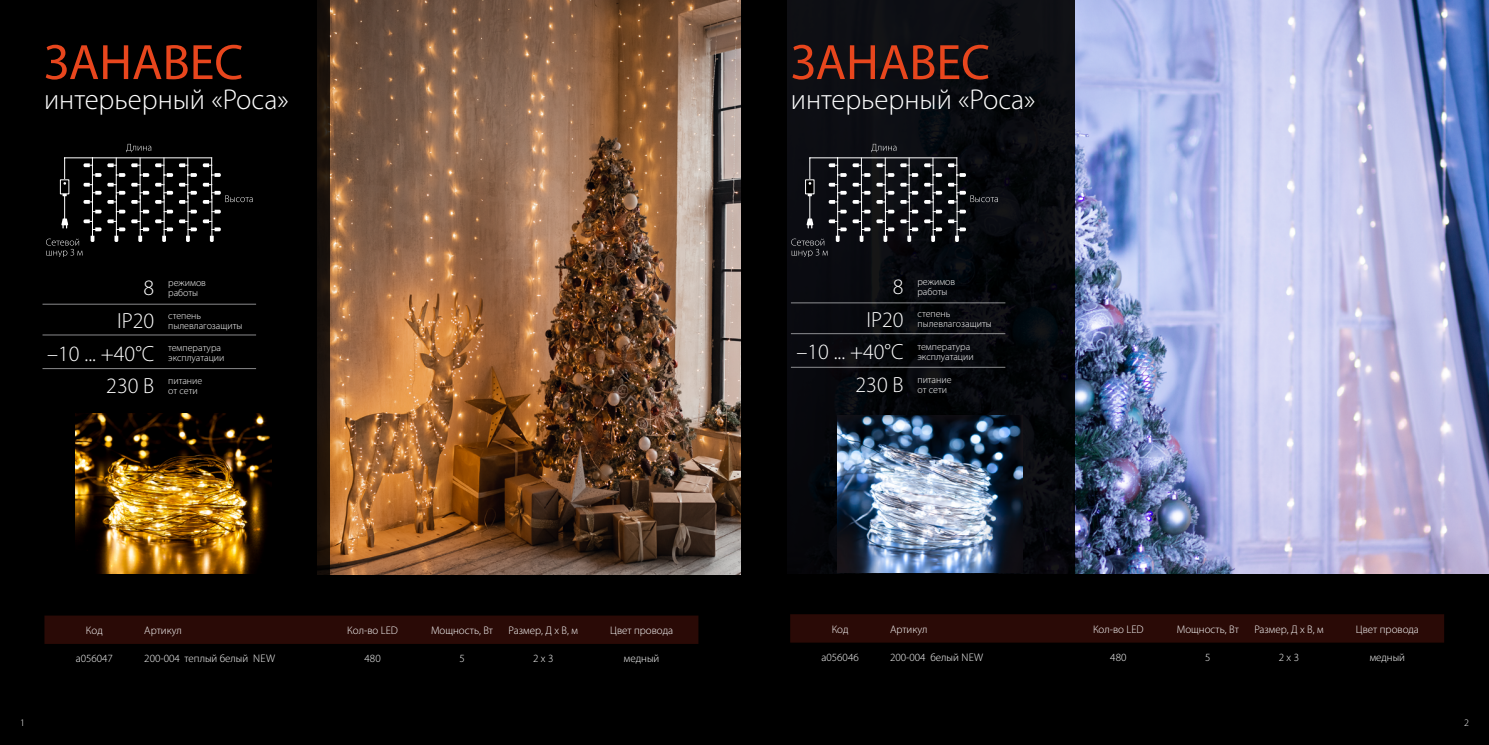
<style>
.page{position:relative;width:1489px;height:745px;background:#fff}
.page>*{position:absolute;margin:0;border:0;box-sizing:border-box;transform-origin:0 0}
.t1{font:50px "Myriad Pro";color:#e8461d}
.t2{font:300 28.75px "Myriad Pro";color:#fff}
.t3{font:300 22px "Myriad Pro";color:#fff}
.t4{font:300 11px "Myriad Pro";color:#fff}
.t5{font:300 10px/10px "Myriad Pro";color:#fff}
.s1{font-size:22px}
</style>
<div class="page">
<div style="left:744px;top:0;width:744px;height:744px;background:#000"></div>
<div style="left:0;top:0;width:744px;height:744px;background:#000"></div>
<img style="left:329px;top:0;width:412px;height:574px">
<hr style="left:42px;top:304px;width:214px;height:1px;background:#fdfeff">
<hr style="left:42px;top:334px;width:214px;height:1px;background:#fdfeff">
<hr style="left:42px;top:368px;width:214px;height:1px;background:#fdfeff">
<div style="left:44px;top:615px;width:654px;height:28px;background:#2a0a06"></div>
<img style="left:76px;top:413px;width:195px;height:160px">
<svg style="left:131px;top:200px;width:18px;height:13px"></svg>
<svg style="left:131px;top:219px;width:18px;height:23px"></svg>
<hr style="left:140px;top:195px;width:1px;height:43px;background:#fff">
<svg style="left:131px;top:183px;width:18px;height:11px"></svg>
<svg style="left:131px;top:163px;width:9px;height:4px"></svg>
<hr style="left:140px;top:158px;width:1px;height:40px;background:#fff">
<svg style="left:140px;top:173px;width:9px;height:4px"></svg>
<svg style="left:155px;top:200px;width:18px;height:13px"></svg>
<svg style="left:155px;top:219px;width:18px;height:23px"></svg>
<hr style="left:164px;top:195px;width:1px;height:43px;background:#fff">
<svg style="left:155px;top:183px;width:18px;height:11px"></svg>
<svg style="left:155px;top:163px;width:8px;height:4px"></svg>
<hr style="left:163px;top:158px;width:1px;height:40px;background:#fff">
<svg style="left:164px;top:173px;width:9px;height:4px"></svg>
<svg style="left:179px;top:200px;width:18px;height:13px"></svg>
<svg style="left:179px;top:219px;width:18px;height:23px"></svg>
<hr style="left:188px;top:195px;width:1px;height:43px;background:#fff">
<svg style="left:179px;top:183px;width:18px;height:11px"></svg>
<svg style="left:179px;top:163px;width:8px;height:4px"></svg>
<hr style="left:187px;top:158px;width:1px;height:40px;background:#fff">
<svg style="left:188px;top:173px;width:9px;height:4px"></svg>
<svg style="left:203px;top:219px;width:18px;height:23px"></svg>
<hr style="left:211px;top:195px;width:1px;height:43px;background:#fff">
<svg style="left:203px;top:163px;width:8px;height:4px"></svg>
<hr style="left:211px;top:158px;width:1px;height:40px;background:#fff">
<svg style="left:212px;top:173px;width:9px;height:4px"></svg>
<svg style="left:107px;top:200px;width:18px;height:13px"></svg>
<svg style="left:107px;top:219px;width:18px;height:23px"></svg>
<hr style="left:116px;top:195px;width:1px;height:43px;background:#fff">
<svg style="left:107px;top:183px;width:18px;height:11px"></svg>
<svg style="left:107px;top:163px;width:9px;height:4px"></svg>
<hr style="left:116px;top:158px;width:1px;height:40px;background:#fff">
<svg style="left:116px;top:173px;width:9px;height:4px"></svg>
<svg style="left:83px;top:163px;width:9px;height:4px"></svg>
<hr style="left:64px;top:158px;width:1px;height:61px;background:#fff">
<hr style="left:65px;top:157px;width:147px;height:1px;background:#fff">
<hr style="left:92px;top:158px;width:1px;height:40px;background:#fff">
<svg style="left:126px;top:144px;width:25px;height:8px"></svg>
<svg style="left:203px;top:183px;width:50px;height:30px"></svg>
<svg style="left:46px;top:173px;width:55px;height:84px"></svg>
<img style="left:1075px;top:0;width:413px;height:573px">
<div style="left:741px;top:0;width:334px;height:574px;background:linear-gradient(to right,#07070a,#0b0d12)"></div>
<hr style="left:790px;top:302px;width:215px;height:1px;background:#fdfeff">
<hr style="left:790px;top:333px;width:215px;height:1px;background:#fdfeff">
<hr style="left:790px;top:367px;width:215px;height:1px;background:#fdfeff">
<div style="left:790px;top:614px;width:653px;height:28px;background:#2a0a06"></div>
<img style="left:837px;top:415px;width:185px;height:157px">
<svg style="left:876px;top:200px;width:18px;height:13px"></svg>
<svg style="left:876px;top:219px;width:18px;height:23px"></svg>
<hr style="left:885px;top:195px;width:1px;height:43px;background:#fff">
<svg style="left:876px;top:183px;width:18px;height:11px"></svg>
<svg style="left:876px;top:163px;width:8px;height:4px"></svg>
<hr style="left:884px;top:158px;width:1px;height:40px;background:#fff">
<svg style="left:885px;top:173px;width:9px;height:4px"></svg>
<svg style="left:900px;top:200px;width:18px;height:13px"></svg>
<svg style="left:900px;top:219px;width:18px;height:23px"></svg>
<hr style="left:908px;top:195px;width:1px;height:43px;background:#fff">
<svg style="left:900px;top:183px;width:18px;height:11px"></svg>
<svg style="left:900px;top:163px;width:8px;height:4px"></svg>
<hr style="left:908px;top:158px;width:1px;height:40px;background:#fff">
<svg style="left:909px;top:173px;width:9px;height:4px"></svg>
<hr style="left:932px;top:195px;width:1px;height:43px;background:#fff">
<svg style="left:924px;top:163px;width:8px;height:4px"></svg>
<hr style="left:932px;top:158px;width:1px;height:40px;background:#fff">
<svg style="left:932px;top:173px;width:10px;height:4px"></svg>
<svg style="left:924px;top:219px;width:41px;height:23px"></svg>
<hr style="left:956px;top:195px;width:1px;height:43px;background:#fff">
<svg style="left:947px;top:163px;width:9px;height:4px"></svg>
<hr style="left:956px;top:158px;width:1px;height:40px;background:#fff">
<svg style="left:956px;top:173px;width:9px;height:4px"></svg>
<svg style="left:852px;top:200px;width:18px;height:13px"></svg>
<svg style="left:852px;top:219px;width:18px;height:23px"></svg>
<hr style="left:861px;top:195px;width:1px;height:43px;background:#fff">
<svg style="left:852px;top:183px;width:18px;height:11px"></svg>
<svg style="left:852px;top:163px;width:9px;height:4px"></svg>
<hr style="left:861px;top:158px;width:1px;height:40px;background:#fff">
<svg style="left:861px;top:173px;width:9px;height:4px"></svg>
<svg style="left:828px;top:163px;width:9px;height:4px"></svg>
<hr style="left:809px;top:158px;width:1px;height:61px;background:#fff">
<hr style="left:809px;top:157px;width:148px;height:1px;background:#fff">
<hr style="left:837px;top:158px;width:1px;height:40px;background:#fff">
<svg style="left:871px;top:144px;width:25px;height:8px"></svg>
<svg style="left:924px;top:183px;width:73px;height:30px"></svg>
<svg style="left:791px;top:173px;width:55px;height:84px;background:#232429"></svg>
<div style="left:741px;top:0;width:6px;height:744px;background:#000"></div>
<h1 class="t1" style="left:44px;top:31px;width:201px">ЗАНАВЕС</h1>
<h2 class="t2" style="left:44px;top:82px;width:246px">интерьерный «Роса»</h2>
<h1 class="t1" style="left:790px;top:31px;width:201px">ЗАНАВЕС</h1>
<h2 class="t2" style="left:790px;top:82px;width:246px">интерьерный «Роса»</h2>
<p class="t5" style="left:168px;top:277px;width:39px;text-indent:-25px"><span class="s1">8</span> режимов работы</p>
<p class="t5" style="left:917px;top:276px;width:39px;text-indent:-25px"><span class="s1">8</span> режимов работы</p>
<p class="t5" style="left:168px;top:310px;width:76px;text-indent:-51px"><span class="s1">IP20</span> степень пылевлагозащиты</p>
<h3 class="t3" style="left:47px;top:340px;width:175px">–10 ... +40°С <sup>температура</sup></h3>
<p class="t5" style="left:168px;top:352px;width:58px">эксплуатации</p>
<p class="t5" style="left:168px;top:375px;width:36px;text-indent:-62px"><span class="s1">230 В</span> питание от сети</p>
<p class="t5" style="left:917px;top:308px;width:76px;text-indent:-51px"><span class="s1">IP20</span> степень пылевлагозащиты</p>
<h3 class="t3" style="left:796px;top:338px;width:175px">–10 ... +40°С <sup>температура</sup></h3>
<p class="t5" style="left:917px;top:351px;width:58px">эксплуатации</p>
<p class="t5" style="left:917px;top:374px;width:36px;text-indent:-62px"><span class="s1">230 В</span> питание от сети</p>
<p class="t4" style="left:86px;top:623px;width:18px">Код</p>
<p class="t4" style="left:144px;top:623px;width:39px">Артикул</p>
<p class="t4" style="left:347px;top:623px;width:52px">Кол-во LED</p>
<p class="t4" style="left:431px;top:623px;width:64px">Мощность, Вт</p>
<p class="t4" style="left:508px;top:623px;width:71px">Размер, Д х В, м</p>
<p class="t4" style="left:610px;top:623px;width:65px">Цвет провода</p>
<p class="t4" style="left:76px;top:651px;width:39px">a056047</p>
<p class="t4" style="left:144px;top:651px;width:132px">200-004 теплый белый NEW</p>
<p class="t4" style="left:364px;top:651px;width:18px">480</p>
<p class="t4" style="left:459px;top:651px;width:7px">5</p>
<p class="t4" style="left:533px;top:651px;width:22px">2 х 3</p>
<p class="t4" style="left:624px;top:651px;width:37px">медный</p>
<p class="t4" style="left:831px;top:622px;width:18px">Код</p>
<p class="t4" style="left:890px;top:622px;width:39px">Артикул</p>
<p class="t4" style="left:1092px;top:622px;width:52px">Кол-во LED</p>
<p class="t4" style="left:1176px;top:622px;width:64px">Мощность, Вт</p>
<p class="t4" style="left:1254px;top:622px;width:71px">Размер, Д х В, м</p>
<p class="t4" style="left:1355px;top:622px;width:65px">Цвет провода</p>
<p class="t4" style="left:821px;top:650px;width:39px">a056046</p>
<p class="t4" style="left:890px;top:650px;width:95px">200-004 белый NEW</p>
<p class="t4" style="left:1110px;top:650px;width:18px">480</p>
<p class="t4" style="left:1204px;top:650px;width:7px">5</p>
<p class="t4" style="left:1278px;top:650px;width:22px">2 х 3</p>
<p class="t4" style="left:1369px;top:650px;width:37px">медный</p>
<p class="t5" style="left:20px;top:717px;width:6px">1</p>
<p class="t5" style="left:1463px;top:717px;width:6px">2</p>
</div>
